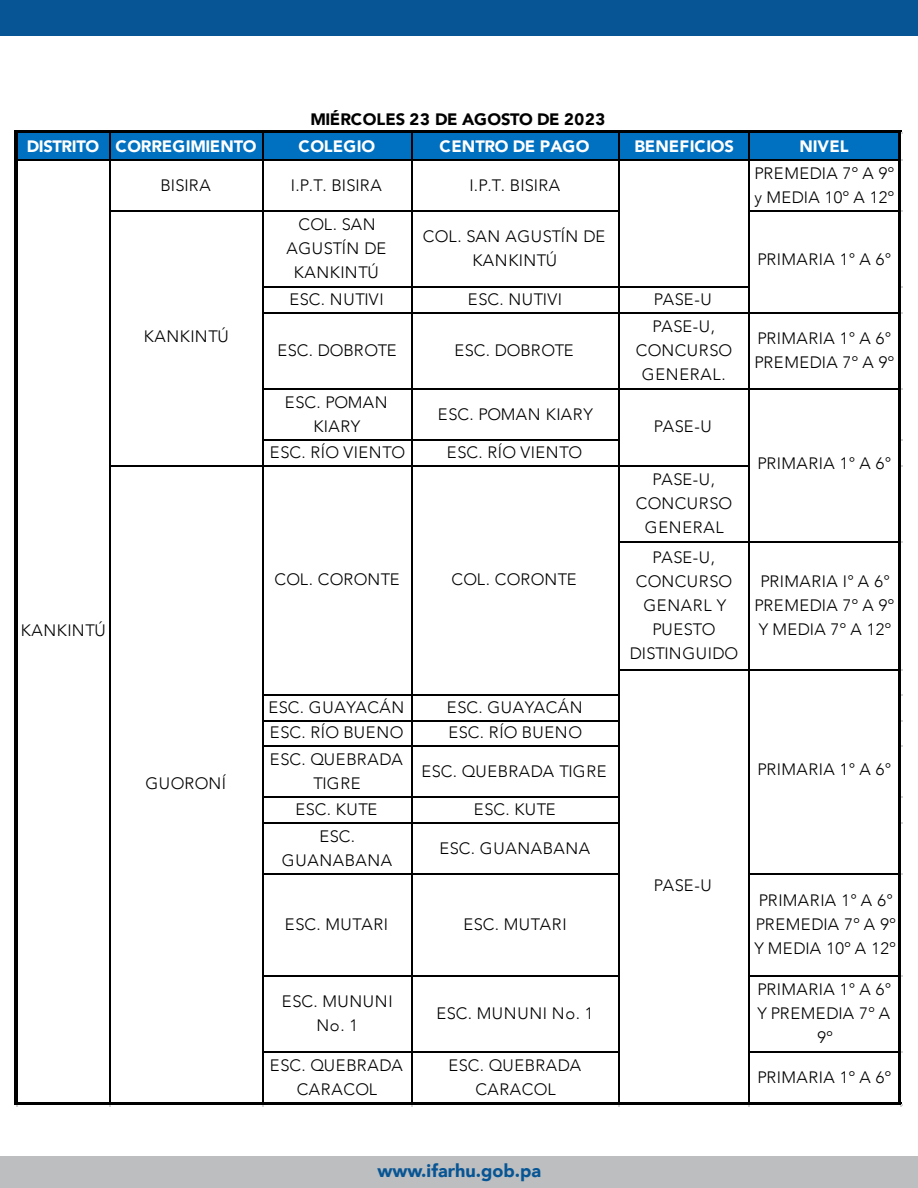
<style>
.page{position:relative;width:918px;height:1188px;background:#fff}
.page>*{position:absolute;margin:0;border:0;box-sizing:border-box;transform-origin:0 0}
.t1{font:900 18px "Avenir";color:#075594}
.t2{font:300 16.5px/24px "Avenir";letter-spacing:.025em;color:#000;text-align:center}
.t3{font:900 16.5px "Avenir";letter-spacing:-.01em;color:#fff}
.t4{font:900 16.5px "Avenir";letter-spacing:-.01em;color:#000}
.t5{font:300 16.5px "Avenir";letter-spacing:-.01em;color:#000}
.t6{font:300 16.5px "Avenir";letter-spacing:.005em;color:#000}
</style>
<div class="page">
<div style="left:0;top:1157px;width:918px;height:31px;background:#bcbec0"></div>
<div style="left:0;top:0;width:918px;height:36px;background:#075594"></div>
<div style="left:16px;top:132px;width:885px;height:28px;background:#0070c0"></div>
<svg style="left:18px;top:130px;width:883px;height:4px;fill:#000"></svg>
<hr style="left:18px;top:159px;width:880px;height:1px;background:#000">
<hr style="left:111px;top:210px;width:508px;height:2px;background:#000">
<hr style="left:750px;top:210px;width:148px;height:2px;background:#000">
<hr style="left:264px;top:286px;width:486px;height:2px;background:#000">
<hr style="left:264px;top:312px;width:634px;height:2px;background:#000">
<hr style="left:264px;top:388px;width:634px;height:2px;background:#000">
<hr style="left:264px;top:440px;width:355px;height:1px;background:#000">
<hr style="left:111px;top:465px;width:639px;height:1px;background:#000">
<hr style="left:619px;top:542px;width:279px;height:1px;background:#000">
<hr style="left:619px;top:669px;width:279px;height:1px;background:#000">
<hr style="left:264px;top:694px;width:355px;height:2px;background:#000">
<hr style="left:264px;top:720px;width:355px;height:2px;background:#000">
<hr style="left:264px;top:746px;width:355px;height:1px;background:#000">
<hr style="left:264px;top:796px;width:355px;height:2px;background:#000">
<hr style="left:264px;top:822px;width:355px;height:2px;background:#000">
<hr style="left:264px;top:873px;width:355px;height:1px;background:#000">
<hr style="left:750px;top:873px;width:148px;height:1px;background:#000">
<hr style="left:264px;top:975px;width:355px;height:1px;background:#000">
<hr style="left:750px;top:975px;width:148px;height:1px;background:#000">
<hr style="left:264px;top:1052px;width:355px;height:1px;background:#000">
<hr style="left:750px;top:1052px;width:148px;height:1px;background:#000">
<hr style="left:15px;top:130px;width:3px;height:976px;background:#000">
<hr style="left:109px;top:134px;width:2px;height:968px;background:#000">
<hr style="left:262px;top:134px;width:2px;height:968px;background:#000">
<hr style="left:411px;top:134px;width:1px;height:968px;background:#000">
<hr style="left:618px;top:134px;width:1px;height:968px;background:#000">
<hr style="left:748px;top:134px;width:2px;height:968px;background:#000">
<svg style="left:18px;top:1102px;width:880px;height:4px;fill:#000"></svg>
<hr style="left:898px;top:134px;width:3px;height:972px;background:#000">
<p class="t4" style="left:310px;top:105px;width:296px">MIÉRCOLES 23 DE AGOSTO DE 2023</p>
<p class="t3" style="left:27px;top:132px;width:231px">DISTRITO CORREGIMIENTO</p>
<p class="t3" style="left:298px;top:132px;width:78px">COLEGIO</p>
<p class="t3" style="left:439px;top:132px;width:152px">CENTRO DE PAGO</p>
<p class="t3" style="left:634px;top:132px;width:101px">BENEFICIOS</p>
<p class="t3" style="left:799px;top:132px;width:51px">NIVEL</p>
<p class="t2" style="left:160px;top:173px;width:52px">BISIRA</p>
<p class="t2" style="left:291px;top:173px;width:92px">I.P.T. BISIRA</p>
<p class="t2" style="left:469px;top:173px;width:92px">I.P.T. BISIRA</p>
<p class="t2" style="left:754px;top:161px;width:141px;text-align:left">PREMEDIA 7º A 9º y MEDIA 10º A 12º</p>
<p class="t2" style="left:286px;top:212px;width:101px">COL. SAN<br>AGUSTÍN DE<br>KANKINTÚ</p>
<p class="t2" style="left:423px;top:224px;width:184px">COL. SAN AGUSTÍN DE<br>KANKINTÚ</p>
<p class="t2" style="left:289px;top:287px;width:96px">ESC. NUTIVI</p>
<p class="t2" style="left:468px;top:287px;width:96px">ESC. NUTIVI</p>
<p class="t2" style="left:654px;top:287px;width:59px">PASE-U</p>
<p class="t5" style="left:277px;top:340px;width:121px">ESC. DOBROTE</p>
<p class="t5" style="left:454px;top:340px;width:121px">ESC. DOBROTE</p>
<p class="t2" style="left:757px;top:248px;width:136px">PRIMARIA 1° A 6°</p>
<p class="t2" style="left:636px;top:314px;width:98px">PASE-U,<br>CONCURSO<br>GENERAL.</p>
<p class="t2" style="left:144px;top:324px;width:86px">KANKINTÚ</p>
<p class="t2" style="left:754px;top:326px;width:141px;text-align:left">PRIMARIA 1° A 6°<br>PREMEDIA 7º A 9º</p>
<p class="t2" style="left:21px;top:618px;width:86px">KANKINTÚ</p>
<p class="t2" style="left:145px;top:771px;width:82px">GUORONÍ</p>
<p class="t2" style="left:285px;top:390px;width:104px">ESC. POMAN<br>KIARY</p>
<p class="t2" style="left:438px;top:402px;width:156px">ESC. POMAN KIARY</p>
<p class="t2" style="left:270px;top:440px;width:137px">ESC. RÍO VIENTO</p>
<p class="t2" style="left:447px;top:440px;width:137px">ESC. RÍO VIENTO</p>
<p class="t6" style="left:274px;top:570px;width:127px">COL. CORONTE</p>
<p class="t6" style="left:451px;top:570px;width:127px">COL. CORONTE</p>
<p class="t2" style="left:268px;top:695px;width:137px">ESC. GUAYACÁN</p>
<p class="t2" style="left:447px;top:695px;width:137px">ESC. GUAYACÁN</p>
<p class="t2" style="left:270px;top:720px;width:135px">ESC. RÍO BUENO</p>
<p class="t2" style="left:448px;top:720px;width:135px">ESC. RÍO BUENO</p>
<p class="t2" style="left:270px;top:747px;width:134px">ESC. QUEBRADA<br>TIGRE</p>
<p class="t2" style="left:421px;top:759px;width:187px">ESC. QUEBRADA TIGRE</p>
<p class="t2" style="left:295px;top:797px;width:83px">ESC. KUTE</p>
<p class="t2" style="left:474px;top:797px;width:83px">ESC. KUTE</p>
<p class="t2" style="left:282px;top:824px;width:112px">ESC.<br>GUANABANA</p>
<p class="t2" style="left:439px;top:836px;width:152px">ESC. GUANABANA</p>
<p class="t2" style="left:285px;top:912px;width:105px">ESC. MUTARI</p>
<p class="t2" style="left:463px;top:912px;width:105px">ESC. MUTARI</p>
<p class="t2" style="left:282px;top:989px;width:112px">ESC. MUNUNI<br>No. 1</p>
<p class="t2" style="left:436px;top:1001px;width:158px">ESC. MUNUNI No. 1</p>
<p class="t2" style="left:270px;top:1053px;width:134px">ESC. QUEBRADA<br>CARACOL</p>
<p class="t2" style="left:448px;top:1053px;width:134px">ESC. QUEBRADA<br>CARACOL</p>
<p class="t2" style="left:654px;top:414px;width:59px">PASE-U</p>
<p class="t2" style="left:636px;top:467px;width:98px">PASE-U,<br>CONCURSO<br>GENERAL</p>
<p class="t2" style="left:630px;top:545px;width:110px">PASE-U,<br>CONCURSO<br>GENARL Y<br>PUESTO<br>DISTINGUIDO</p>
<p class="t2" style="left:757px;top:452px;width:136px">PRIMARIA 1° A 6°</p>
<p class="t2" style="left:754px;top:569px;width:141px">PRIMARIA I° A 6°<br>PREMEDIA 7º A 9º<br>Y MEDIA 7º A 12º</p>
<p class="t2" style="left:654px;top:873px;width:59px">PASE-U</p>
<p class="t2" style="left:757px;top:758px;width:136px">PRIMARIA 1° A 6°</p>
<p class="t2" style="left:754px;top:888px;width:143px;text-align:left">PRIMARIA 1° A 6°<br>PREMEDIA 7º A 9º<br>Y MEDIA 10º A 12º</p>
<p class="t2" style="left:757px;top:977px;width:136px">PRIMARIA 1° A 6°<br>Y PREMEDIA 7º A<br>9º</p>
<p class="t2" style="left:757px;top:1065px;width:135px">PRIMARIA 1º A 6º</p>
<p class="t1" style="left:378px;top:1155px;width:165px">www.ifarhu.gob.pa</p>
</div>
